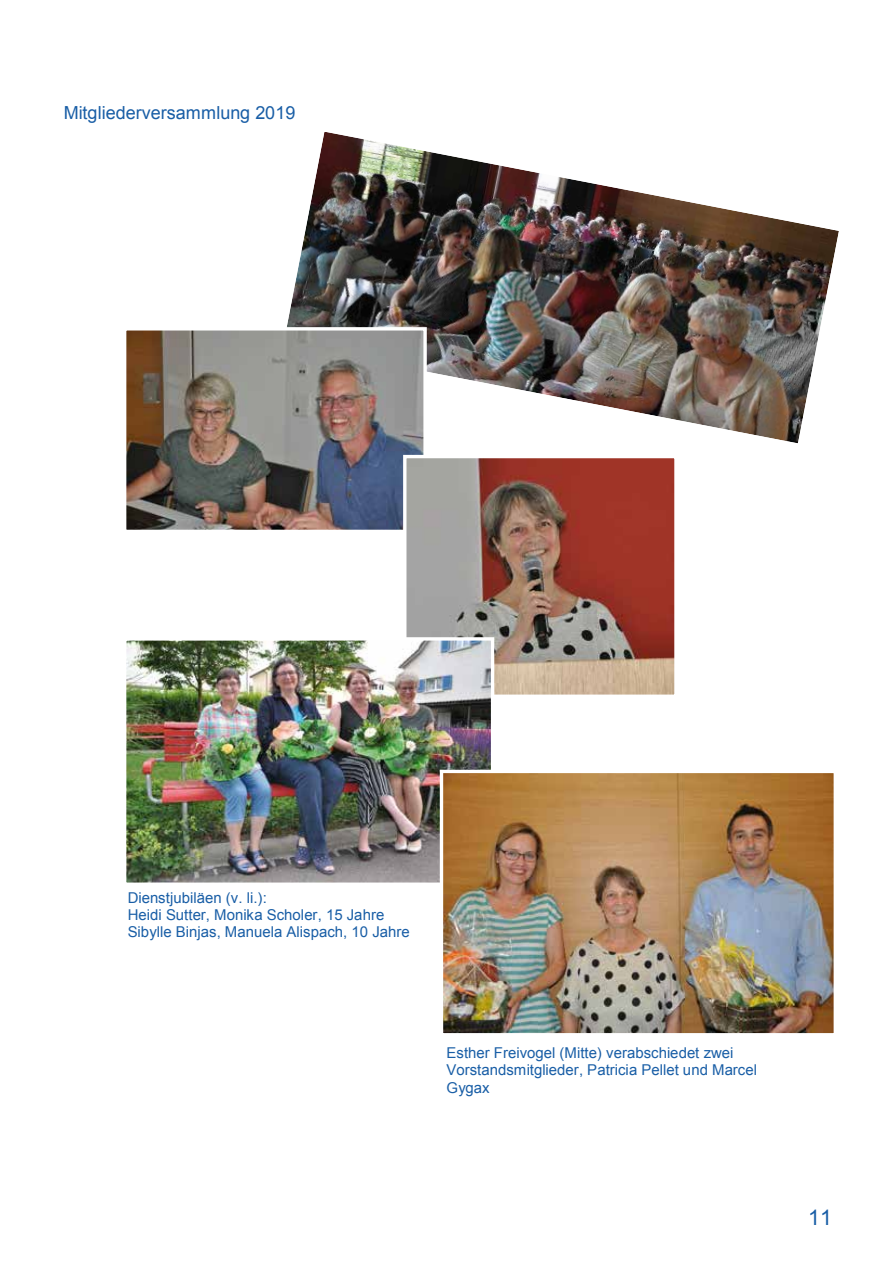
<style>
.page{position:relative;width:893px;height:1263px;background:#fff}
.page>*{position:absolute;margin:0;border:0;box-sizing:border-box;transform-origin:0 0}
.t1{font:21.45px "Arial";color:#195ea6}
.t2{font:18px "Arial";color:#195ea6}
.t3{font:15px/17.2px "Arial";color:#195ea6}
</style>
<div class="page">
<img style="left:287px;top:132px;width:552px;height:312px">
<img style="left:127px;top:331px;width:296px;height:198px">
<div style="left:123px;top:327px;width:304px;height:206px;border:3px solid #fff"></div>
<img style="left:407px;top:459px;width:267px;height:235px">
<div style="left:403px;top:455px;width:275px;height:243px;border:3px solid #fff"></div>
<img style="left:127px;top:641px;width:363px;height:241px">
<div style="left:123px;top:637px;width:371px;height:249px;border:3px solid #fff"></div>
<img style="left:444px;top:774px;width:389px;height:258px">
<div style="left:440px;top:770px;width:397px;height:266px;border:3px solid #fff"></div>
<p class="t2" style="left:64px;top:103px;width:233px">Mitgliederversammlung 2019</p>
<p class="t3" style="left:128px;top:889px;width:284px">Dienstjubiläen (v. li.):<br>Heidi Sutter, Monika Scholer, 15 Jahre<br>Sibylle Binjas, Manuela Alispach, 10 Jahre</p>
<p class="t3" style="left:446px;top:1044px;width:312px">Esther Freivogel (Mitte) verabschiedet zwei<br>Vorstandsmitglieder, Patricia Pellet und Marcel<br>Gygax</p>
<h1 class="t1" style="left:808px;top:1205px;width:25px">11</h1>
</div>
